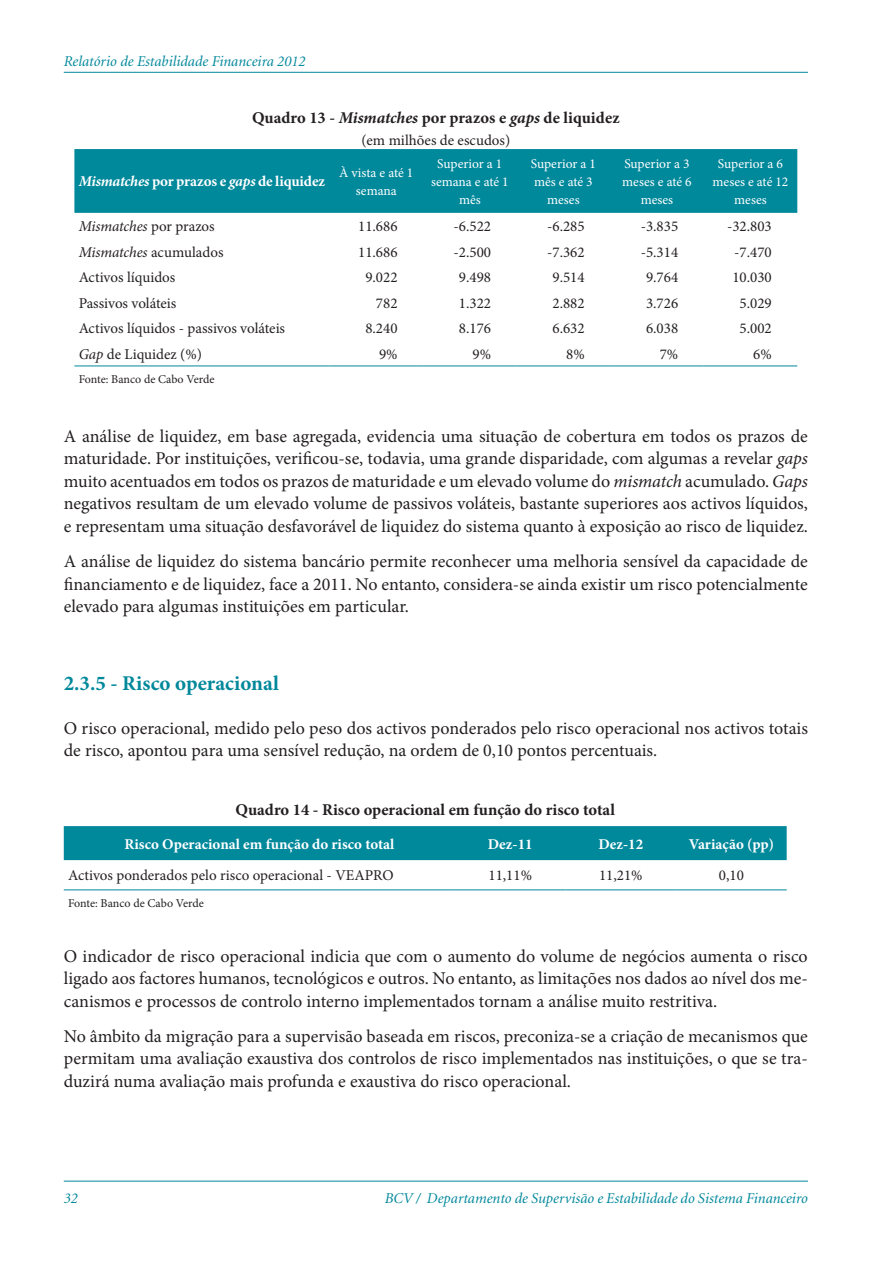
<style>
.page{position:relative;width:893px;height:1263px;background:#fff}
.page>*{position:absolute;margin:0;border:0;box-sizing:border-box;transform-origin:0 0}
.Parágrafo_da_Lista{font:700 21px "Minion Pro";color:#00889b}
.Parágrafo_da_Lista-2{font:18px/22.5px "Minion Pro";color:#231f20;text-align:justify}
.Parágrafo_da_Lista-3{font:700 16.5px "Minion Pro";color:#231f20}
.Parágrafo_da_Lista-4{font:15px "Minion Pro";color:#231f20}
.t1{font:italic 15px "Minion";color:#00889b}
.Parágrafo_da_Lista-5{font:700 15px "Minion Pro";color:#fff}
.Parágrafo_da_Lista-6{font:italic 15px "Minion Pro";letter-spacing:-.01em;color:#231f20}
.Parágrafo_da_Lista-7{font:13.5px/18px "Minion Pro";color:#fff;text-align:center}
.Parágrafo_da_Lista-8{font:12px "Minion Pro";letter-spacing:-.005em;color:#231f20}
.s1{font-style:italic}
.s2{font-style:normal}
</style>
<div class="page">
<hr style="left:64px;top:72px;width:744px;height:1px;background:#00889b">
<hr style="left:64px;top:1181px;width:744px;height:1px;background:#00889b">
<div style="left:74px;top:149px;width:723px;height:64px;background:#00889b"></div>
<hr style="left:74px;top:366px;width:256px;height:1px;background:#00889b">
<hr style="left:330px;top:366px;width:93px;height:1px;background:#00889b">
<hr style="left:423px;top:366px;width:94px;height:1px;background:#00889b">
<hr style="left:517px;top:366px;width:93px;height:1px;background:#00889b">
<hr style="left:610px;top:366px;width:94px;height:1px;background:#00889b">
<hr style="left:704px;top:366px;width:93px;height:1px;background:#00889b">
<div style="left:64px;top:826px;width:723px;height:34px;background:#00889b"></div>
<hr style="left:64px;top:889px;width:391px;height:1px;background:#00889b">
<hr style="left:455px;top:889px;width:111px;height:1px;background:#00889b">
<hr style="left:566px;top:889px;width:110px;height:1px;background:#00889b">
<hr style="left:676px;top:889px;width:111px;height:1px;background:#00889b">
<p class="t1" style="left:64px;top:54px;width:243px">Relatório de Estabilidade Financeira 2012</p>
<p class="Parágrafo_da_Lista-3" style="left:252px;top:106px;width:369px">Quadro 13 - <span class="s1">Mismatches</span> por prazos e <span class="s1">gaps</span> de liquidez</p>
<p class="Parágrafo_da_Lista-4" style="left:361px;top:130px;width:150px">(em milhões de escudos)</p>
<p class="Parágrafo_da_Lista-5" style="left:79px;top:171px;width:248px"><span class="s1">Mismatches</span> por prazos e <span class="s1">gaps</span> de liquidez</p>
<p class="Parágrafo_da_Lista-7" style="left:339px;top:164px;width:76px">À vista e até 1 semana</p>
<p class="Parágrafo_da_Lista-7" style="left:431px;top:155px;width:79px">Superior a 1 semana e até 1 mês</p>
<p class="Parágrafo_da_Lista-7" style="left:531px;top:155px;width:67px">Superior a 1 mês e até 3 meses</p>
<p class="Parágrafo_da_Lista-7" style="left:622px;top:155px;width:71px">Superior a 3 meses e até 6 meses</p>
<p class="Parágrafo_da_Lista-7" style="left:713px;top:155px;width:77px">Superior a 6 meses e até 12 meses</p>
<p class="Parágrafo_da_Lista-6" style="left:79px;top:216px;width:138px">Mismatches <span class="s2">por prazos</span></p>
<p class="Parágrafo_da_Lista-4" style="left:358px;top:216px;width:41px">11.686</p>
<p class="Parágrafo_da_Lista-4" style="left:454px;top:216px;width:39px">-6.522</p>
<p class="Parágrafo_da_Lista-4" style="left:547px;top:216px;width:39px">-6.285</p>
<p class="Parágrafo_da_Lista-4" style="left:641px;top:216px;width:39px">-3.835</p>
<p class="Parágrafo_da_Lista-4" style="left:727px;top:216px;width:46px">-32.803</p>
<p class="Parágrafo_da_Lista-6" style="left:79px;top:242px;width:146px">Mismatches <span class="s2">acumulados</span></p>
<p class="Parágrafo_da_Lista-4" style="left:358px;top:242px;width:41px">11.686</p>
<p class="Parágrafo_da_Lista-4" style="left:454px;top:242px;width:39px">-2.500</p>
<p class="Parágrafo_da_Lista-4" style="left:547px;top:242px;width:39px">-7.362</p>
<p class="Parágrafo_da_Lista-4" style="left:641px;top:242px;width:39px">-5.314</p>
<p class="Parágrafo_da_Lista-4" style="left:734px;top:242px;width:39px">-7.470</p>
<p class="Parágrafo_da_Lista-4" style="left:79px;top:267px;width:98px">Activos líquidos</p>
<p class="Parágrafo_da_Lista-4" style="left:365px;top:267px;width:34px">9.022</p>
<p class="Parágrafo_da_Lista-4" style="left:459px;top:267px;width:34px">9.498</p>
<p class="Parágrafo_da_Lista-4" style="left:552px;top:267px;width:34px">9.514</p>
<p class="Parágrafo_da_Lista-4" style="left:646px;top:267px;width:34px">9.764</p>
<p class="Parágrafo_da_Lista-4" style="left:732px;top:267px;width:41px">10.030</p>
<p class="Parágrafo_da_Lista-4" style="left:79px;top:293px;width:99px">Passivos voláteis</p>
<p class="Parágrafo_da_Lista-4" style="left:376px;top:293px;width:23px">782</p>
<p class="Parágrafo_da_Lista-4" style="left:459px;top:293px;width:34px">1.322</p>
<p class="Parágrafo_da_Lista-4" style="left:552px;top:293px;width:34px">2.882</p>
<p class="Parágrafo_da_Lista-4" style="left:646px;top:293px;width:34px">3.726</p>
<p class="Parágrafo_da_Lista-4" style="left:740px;top:293px;width:34px">5.029</p>
<p class="Parágrafo_da_Lista-4" style="left:79px;top:318px;width:208px">Activos líquidos - passivos voláteis</p>
<p class="Parágrafo_da_Lista-4" style="left:365px;top:318px;width:34px">8.240</p>
<p class="Parágrafo_da_Lista-4" style="left:459px;top:318px;width:34px">8.176</p>
<p class="Parágrafo_da_Lista-4" style="left:552px;top:318px;width:34px">6.632</p>
<p class="Parágrafo_da_Lista-4" style="left:646px;top:318px;width:34px">6.038</p>
<p class="Parágrafo_da_Lista-4" style="left:740px;top:318px;width:34px">5.002</p>
<p class="Parágrafo_da_Lista-4" style="left:79px;top:344px;width:125px"><span class="s1">Gap</span> de Liquidez (%)</p>
<p class="Parágrafo_da_Lista-4" style="left:379px;top:344px;width:20px">9%</p>
<p class="Parágrafo_da_Lista-4" style="left:473px;top:344px;width:20px">9%</p>
<p class="Parágrafo_da_Lista-4" style="left:566px;top:344px;width:20px">8%</p>
<p class="Parágrafo_da_Lista-4" style="left:660px;top:344px;width:20px">7%</p>
<p class="Parágrafo_da_Lista-4" style="left:753px;top:344px;width:20px">6%</p>
<p class="Parágrafo_da_Lista-8" style="left:79px;top:371px;width:137px">Fonte: Banco de Cabo Verde</p>
<p class="Parágrafo_da_Lista-2" style="left:64px;top:425px;width:746px">A análise de liquidez, em base agregada, evidencia uma situação de cobertura em todos os prazos de maturidade. Por instituições, verificou-se, todavia, uma grande disparidade, com algumas a revelar <span class="s1">gaps </span>muito acentuados em todos os prazos de maturidade e um elevado volume do <span class="s1">mismatch</span> acumulado. <span class="s1">Gaps </span>negativos resultam de um elevado volume de passivos voláteis, bastante superiores aos activos líquidos, e representam uma situação desfavorável de liquidez do sistema quanto à exposição ao risco de liquidez.</p>
<p class="Parágrafo_da_Lista-2" style="left:64px;top:550px;width:746px">A análise de liquidez do sistema bancário permite reconhecer uma melhoria sensível da capacidade de financiamento e de liquidez, face a 2011. No entanto, considera-se ainda existir um risco potencialmente elevado para algumas instituições em particular.</p>
<p class="Parágrafo_da_Lista" style="left:64px;top:668px;width:217px">2.3.5 - Risco operacional</p>
<p class="Parágrafo_da_Lista-2" style="left:64px;top:717px;width:746px">O risco operacional, medido pelo peso dos activos ponderados pelo risco operacional nos activos totais de risco, apontou para uma sensível redução, na ordem de 0,10 pontos percentuais.</p>
<p class="Parágrafo_da_Lista-3" style="left:235px;top:798px;width:381px">Quadro 14 - Risco operacional em função do risco total</p>
<p class="Parágrafo_da_Lista-5" style="left:124px;top:833px;width:272px">Risco Operacional em função do risco total</p>
<p class="Parágrafo_da_Lista-5" style="left:488px;top:833px;width:46px">Dez-11</p>
<p class="Parágrafo_da_Lista-5" style="left:598px;top:833px;width:46px">Dez-12</p>
<p class="Parágrafo_da_Lista-5" style="left:689px;top:833px;width:87px">Variação (pp)</p>
<p class="Parágrafo_da_Lista-4" style="left:68px;top:866px;width:327px">Activos ponderados pelo risco operacional - VEAPRO</p>
<p class="Parágrafo_da_Lista-4" style="left:488px;top:866px;width:45px">11,11%</p>
<p class="Parágrafo_da_Lista-4" style="left:599px;top:866px;width:45px">11,21%</p>
<p class="Parágrafo_da_Lista-4" style="left:719px;top:866px;width:27px">0,10</p>
<p class="Parágrafo_da_Lista-8" style="left:68px;top:895px;width:137px">Fonte: Banco de Cabo Verde</p>
<p class="Parágrafo_da_Lista-2" style="left:64px;top:945px;width:746px">O indicador de risco operacional indicia que com o aumento do volume de negócios aumenta o risco ligado aos factores humanos, tecnológicos e outros. No entanto, as limitações nos dados ao nível dos me&shy;canismos e processos de controlo interno implementados tornam a análise muito restritiva.</p>
<p class="Parágrafo_da_Lista-2" style="left:64px;top:1025px;width:746px">No âmbito da migração para a supervisão baseada em riscos, preconiza-se a criação de mecanismos que permitam uma avaliação exaustiva dos controlos de risco implementados nas instituições, o que se tra&shy;duzirá numa avaliação mais profunda e exaustiva do risco operacional.</p>
<p class="t1" style="left:64px;top:1191px;width:16px">32</p>
<p class="t1" style="left:385px;top:1191px;width:425px">BCV / Departamento de Supervisão e Estabilidade do Sistema Financeiro</p>
</div>
